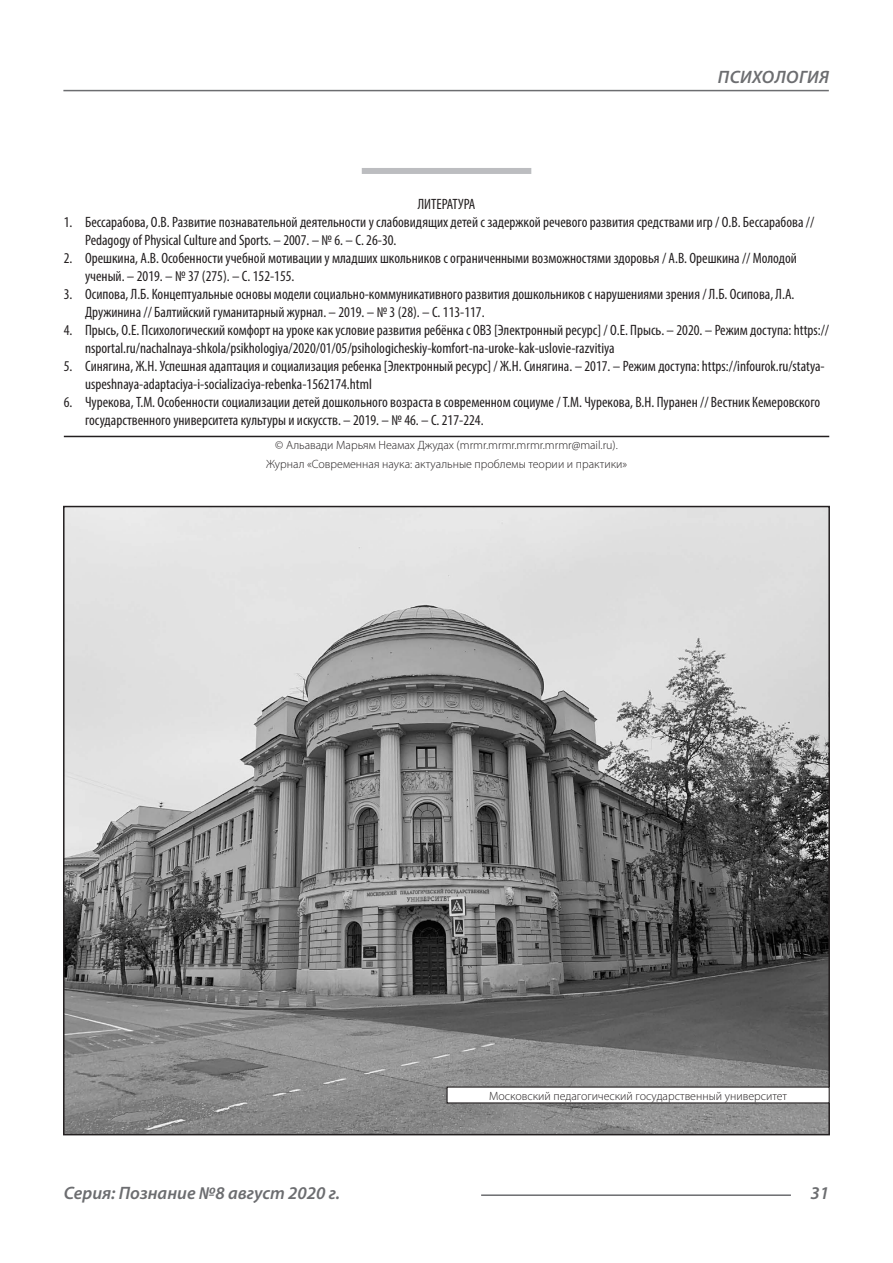
<style>
.page{position:relative;width:893px;height:1263px;background:#fff}
.page>*{position:absolute;margin:0;border:0;box-sizing:border-box;transform-origin:0 0}
.t1{font:italic 600 18px "Myriad Pro";color:#6c6d70}
.t2{font:italic 600 18px "Myriad Pro";letter-spacing:.02em;color:#6c6d70}
.Библиография_Литерат{font:condensed 15px/18px "Myriad Pro";color:#231f20}
.Автор_копирайт{font:300 12px "Myriad Pro";color:#231f20}
</style>
<div class="page">
<hr style="left:63px;top:90px;width:766px;height:1px;background:#6c6d70">
<hr style="left:481px;top:1194px;width:310px;height:2px;background:#6c6d70">
<div style="left:362px;top:168px;width:169px;height:6px;background:#bcbdc0"></div>
<hr style="left:64px;top:436px;width:765px;height:1px;background:#231f20">
<img style="left:66px;top:509px;width:761px;height:623px">
<div style="left:447px;top:1087px;width:382px;height:16px;background:#fff"></div>
<p class="t2" style="left:718px;top:66px;width:113px">ПСИХОЛОГИЯ</p>
<p class="Библиография_Литерат" style="left:418px;top:195px;width:59px">ЛИТЕРАТУРА</p>
<p class="Библиография_Литерат" style="left:85px;top:213px;width:731px;text-indent:-21px">1. Бессарабова, О.В. Развитие познавательной деятельности у слабовидящих детей с задержкой речевого развития средствами игр / О.В. Бессарабова //<br>Pedagogy of Physical Culture and Sports. – 2007. – № 6. – С. 26-30.</p>
<p class="Библиография_Литерат" style="left:85px;top:249px;width:713px;text-indent:-21px">2. Орешкина, А.В. Особенности учебной мотивации у младших школьников с ограниченными возможностями здоровья / А.В. Орешкина // Молодой ученый. – 2019. – № 37 (275). – С. 152-155.</p>
<p class="Библиография_Литерат" style="left:85px;top:285px;width:711px;text-indent:-21px">3. Осипова, Л.Б. Концептуальные основы модели социально-коммуникативного развития дошкольников с нарушениями зрения / Л.Б. Осипова, Л.А.<br>Дружинина // Балтийский гуманитарный журнал. – 2019. – № 3 (28). – С. 113-117.</p>
<p class="Библиография_Литерат" style="left:85px;top:321px;width:745px;text-indent:-21px">4. Прысь, О.Е. Психологический комфорт на уроке как условие развития ребёнка с ОВЗ [Электронный ресурс] / О.Е. Прысь. – 2020. – Режим доступа: https:// nsportal.ru/nachalnaya-shkola/psikhologiya/2020/01/05/psihologicheskiy-komfort-na-uroke-kak-uslovie-razvitiya</p>
<p class="Библиография_Литерат" style="left:85px;top:357px;width:741px;text-indent:-21px">5. Синягина, Ж.Н. Успешная адаптация и социализация ребенка [Электронный ресурс] / Ж.Н. Синягина. – 2017. – Режим доступа: https://infourok.ru/statya&shy;uspeshnaya-adaptaciya-i-socializaciya-rebenka-1562174.html</p>
<p class="Библиография_Литерат" style="left:85px;top:393px;width:737px;text-indent:-21px">6. Чурекова, Т.М. Особенности социализации детей дошкольного возраста в современном социуме / Т.М. Чурекова, В.Н. Пуранен // Вестник Кемеровского государственного университета культуры и искусств. – 2019. – № 46. – С. 217-224.</p>
<p class="Автор_копирайт" style="left:275px;top:437px;width:344px">© Альавади Марьям Неамах Джудах (mrmr.mrmr.mrmr.mrmr@mail.ru).</p>
<p class="Автор_копирайт" style="left:266px;top:457px;width:363px">Журнал «Современная наука: актуальные проблемы теории и практики»</p>
<p class="Автор_копирайт" style="left:489px;top:1088px;width:300px">Московский педагогический государственный университет</p>
<p class="t1" style="left:64px;top:1182px;width:278px">Серия: Познание №8 август 2020 г.</p>
<p class="t1" style="left:810px;top:1182px;width:20px">31</p>
</div>
